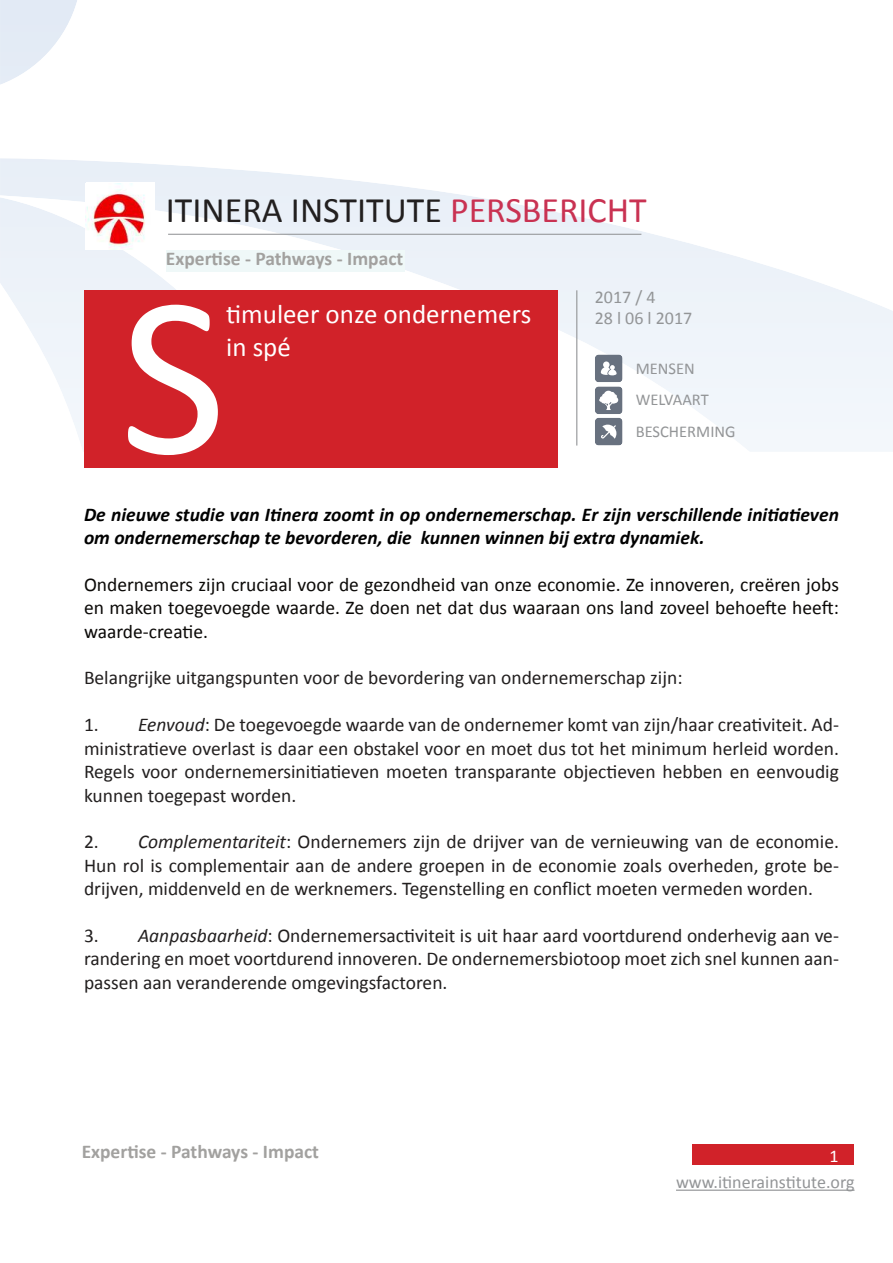
<style>
.page{position:relative;width:893px;height:1263px;background:#fff}
.page>*{position:absolute;margin:0;border:0;box-sizing:border-box;transform-origin:0 0}
.t1{font:231.15px "Calibri";color:#fff}
.t2{font:36px "Calibri";color:#221f1f}
.t3{font:27px/32.4px "Calibri";color:#fff}
.t4{font:19.5px/23.4px "Calibri";color:#221f1f;text-align:justify}
.t5{font:19.5px/23.4px "Calibri";color:#0b0907;text-align:justify}
.t6{font:italic 700 19.5px/23.4px "Calibri";color:#000}
.t7{font:700 19.5px "Calibri";color:#a2a19f}
.t8{font:18px/20.1px "Calibri";color:#939597}
.t9{font:18px "Calibri";color:#fff}
.t10{font:16.5px "Calibri";color:#939597}
.s1{color:#c93252}
.s2{font-style:italic}
</style>
<div class="page">
<img style="left:0;top:1px;width:893px;height:451px">
<div style="left:84px;top:290px;width:473px;height:177px;background:#d12229"></div>
<hr style="left:576px;top:290px;width:1px;height:156px;background:#939597">
<hr style="left:168px;top:234px;width:473px;height:1px;background:#939597">
<img style="left:595px;top:354px;width:28px;height:28px">
<svg style="left:601px;top:361px;width:16px;height:14px"></svg>
<img style="left:595px;top:418px;width:28px;height:28px">
<svg style="left:601px;top:425px;width:15px;height:14px"></svg>
<img style="left:595px;top:386px;width:28px;height:28px">
<svg style="left:599px;top:391px;width:19px;height:19px"></svg>
<div style="left:692px;top:1144px;width:162px;height:21px;background:#d12229"></div>
<hr style="left:676px;top:1189px;width:178px;height:2px;background:#939597">
<img style="left:86px;top:183px;width:68px;height:66px">
<div style="left:166px;top:250px;width:239px;height:21px;background:#eff8f8"></div>
<h2 class="t2" style="left:166px;top:187px;width:482px">ITINERA INSTITUTE <span class="s1">PERSBERICHT</span></h2>
<p class="t7" style="left:166px;top:246px;width:239px">Expertise - Pathways - Impact</p>
<h1 class="t1" style="left:120px;top:238px;width:108px">S</h1>
<h3 class="t3" style="left:226px;top:298px;width:306px">timuleer onze ondernemers in spé</h3>
<p class="t8" style="left:595px;top:287px;width:99px">2017 / 4<br>28 l 06 l 2017</p>
<p class="t10" style="left:636px;top:358px;width:61px">MENSEN</p>
<p class="t10" style="left:636px;top:390px;width:75px">WELVAART</p>
<p class="t10" style="left:636px;top:421px;width:101px">BESCHERMING</p>
<p class="t6" style="left:84px;top:502px;width:756px">De nieuwe studie van Itinera zoomt in op ondernemerschap. Er zijn verschillende initiatieven om ondernemerschap te bevorderen, die kunnen winnen bij extra dynamiek.</p>
<p class="t5" style="left:84px;top:573px;width:756px">Ondernemers zijn cruciaal voor de gezondheid van onze economie. Ze innoveren, creëren jobs en maken toegevoegde waarde. Ze doen net dat dus waaraan ons land zoveel behoefte heeft: waarde-creatie.</p>
<p class="t4" style="left:84px;top:666px;width:600px">Belangrijke uitgangspunten voor de bevordering van ondernemerschap zijn:</p>
<p class="t4" style="left:84px;top:713px;width:756px">1. <span class="s2">Eenvoud</span>: De toegevoegde waarde van de ondernemer komt van zijn/haar creativiteit. Ad&shy;ministratieve overlast is daar een obstakel voor en moet dus tot het minimum herleid worden.<br>Regels voor ondernemersinitiatieven moeten transparante objectieven hebben en eenvoudig kunnen toegepast worden.</p>
<p class="t4" style="left:84px;top:830px;width:756px">2. <span class="s2">Complementariteit</span>: Ondernemers zijn de drijver van de vernieuwing van de economie.<br>Hun rol is complementair aan de andere groepen in de economie zoals overheden, grote be&shy;drijven, middenveld en de werknemers. Tegenstelling en conflict moeten vermeden worden.</p>
<p class="t4" style="left:84px;top:924px;width:756px">3. <span class="s2">Aanpasbaarheid</span>: Ondernemersactiviteit is uit haar aard voortdurend onderhevig aan ve&shy;randering en moet voortdurend innoveren. De ondernemersbiotoop moet zich snel kunnen aan&shy;passen aan veranderende omgevingsfactoren.</p>
<p class="t7" style="left:82px;top:1139px;width:239px">Expertise - Pathways - Impact</p>
<p class="t9" style="left:830px;top:1145px;width:11px">1</p>
<p class="t8" style="left:676px;top:1172px;width:180px">www.itinerainstitute.org</p>
</div>
